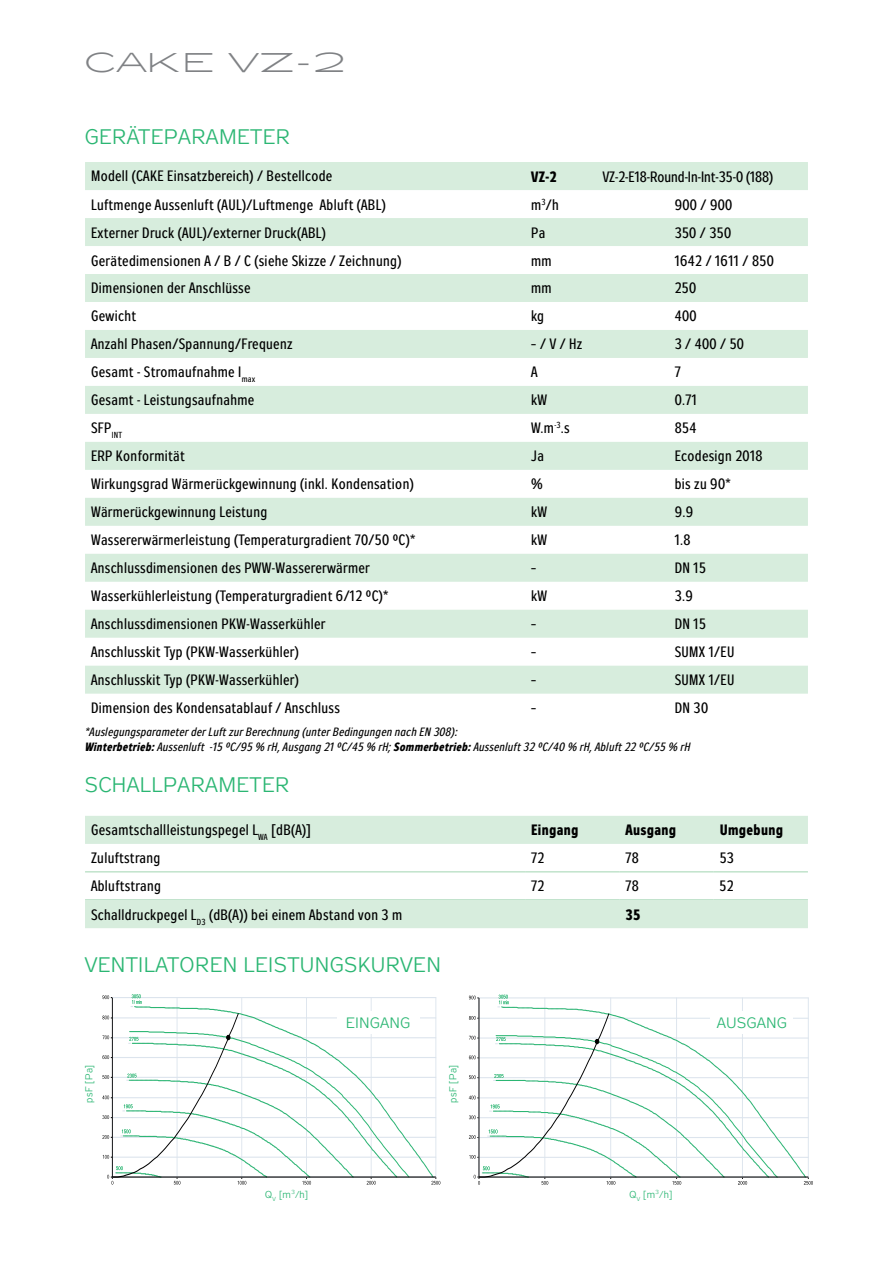
<style>
.page{position:relative;width:893px;height:1263px;background:#fff}
.page>*{position:absolute;margin:0;border:0;box-sizing:border-box;transform-origin:0 0}
.t1{font:27px "Zeppelin 51";letter-spacing:.1em;color:#808285}
.t2{font:21px "Zeppelin 31";letter-spacing:.05em;color:#2bb673}
.t3{font:condensed 15px "Zeppelin";letter-spacing:.025em;color:#000}
.t4{font:condensed 15px "Zeppelin";color:#000}
.t5{font:700 condensed 15px "Zeppelin";letter-spacing:.025em;color:#000}
.t6{font:15px "Zeppelin 31";color:#2bb673}
.t7{font:italic condensed 12px/15px "Zeppelin";letter-spacing:.025em;color:#000}
.t8{font:10.05px "Zeppelin 31";letter-spacing:.05em;color:#2bb673}
.s1{font-weight:700}
</style>
<div class="page">
<svg style="left:85px;top:162px;width:723px;height:532px;fill:#d7eddd"></svg>
<div style="left:85px;top:816px;width:723px;height:28px;background:#d7eddd"></div>
<hr style="left:85px;top:871px;width:440px;height:1px;background:#a1d5b2">
<hr style="left:525px;top:871px;width:94px;height:1px;background:#a1d5b2">
<hr style="left:619px;top:871px;width:95px;height:1px;background:#a1d5b2">
<hr style="left:714px;top:871px;width:94px;height:1px;background:#a1d5b2">
<svg style="left:85px;top:872px;width:723px;height:56px"></svg>
<svg style="left:431px;top:1177px;width:9px;height:8px"></svg>
<svg style="left:102px;top:995px;width:10px;height:4px"></svg>
<hr style="left:177px;top:997px;width:1px;height:180px;background:#dce4ed">
<hr style="left:241px;top:997px;width:1px;height:180px;background:#dce4ed">
<hr style="left:306px;top:997px;width:1px;height:180px;background:#dce4ed">
<hr style="left:371px;top:997px;width:1px;height:180px;background:#dce4ed">
<hr style="left:436px;top:997px;width:1px;height:180px;background:#dce4ed">
<hr style="left:112px;top:1157px;width:324px;height:1px;background:#dce4ed">
<hr style="left:112px;top:1137px;width:324px;height:1px;background:#dce4ed">
<hr style="left:112px;top:1117px;width:324px;height:1px;background:#dce4ed">
<hr style="left:112px;top:1097px;width:324px;height:1px;background:#dce4ed">
<hr style="left:112px;top:1077px;width:324px;height:1px;background:#dce4ed">
<hr style="left:112px;top:1057px;width:324px;height:1px;background:#dce4ed">
<hr style="left:112px;top:1037px;width:324px;height:1px;background:#dce4ed">
<hr style="left:112px;top:1018px;width:324px;height:1px;background:#dce4ed">
<hr style="left:112px;top:997px;width:324px;height:1px;background:#dce4ed">
<svg style="left:134px;top:1005px;width:300px;height:172px"></svg>
<svg style="left:132px;top:994px;width:10px;height:10px"></svg>
<svg style="left:102px;top:1013px;width:308px;height:172px"></svg>
<hr style="left:112px;top:1177px;width:324px;height:1px;background:#000">
<hr style="left:112px;top:997px;width:1px;height:180px;background:#000">
<svg style="left:804px;top:1177px;width:9px;height:8px"></svg>
<svg style="left:469px;top:996px;width:10px;height:3px"></svg>
<hr style="left:545px;top:998px;width:1px;height:179px;background:#dce4ed">
<hr style="left:610px;top:998px;width:1px;height:179px;background:#dce4ed">
<hr style="left:676px;top:998px;width:1px;height:179px;background:#dce4ed">
<hr style="left:742px;top:998px;width:1px;height:179px;background:#dce4ed">
<hr style="left:808px;top:998px;width:1px;height:179px;background:#dce4ed">
<hr style="left:479px;top:1157px;width:329px;height:1px;background:#dce4ed">
<hr style="left:479px;top:1137px;width:329px;height:1px;background:#dce4ed">
<hr style="left:479px;top:1117px;width:329px;height:1px;background:#dce4ed">
<hr style="left:479px;top:1097px;width:329px;height:1px;background:#dce4ed">
<hr style="left:479px;top:1077px;width:329px;height:1px;background:#dce4ed">
<hr style="left:479px;top:1057px;width:329px;height:1px;background:#dce4ed">
<hr style="left:479px;top:1038px;width:329px;height:1px;background:#dce4ed">
<hr style="left:479px;top:1018px;width:329px;height:1px;background:#dce4ed">
<hr style="left:479px;top:998px;width:329px;height:1px;background:#dce4ed">
<svg style="left:501px;top:1006px;width:306px;height:171px"></svg>
<svg style="left:499px;top:995px;width:10px;height:9px"></svg>
<svg style="left:469px;top:1013px;width:309px;height:172px"></svg>
<hr style="left:479px;top:1177px;width:329px;height:1px;background:#000">
<hr style="left:479px;top:998px;width:1px;height:179px;background:#000">
<div style="left:337px;top:1011px;width:82px;height:22px;background:#fff"></div>
<div style="left:711px;top:1011px;width:82px;height:22px;background:#fff"></div>
<h1 class="t1" style="left:85px;top:48px;width:261px">CAKE VZ-2</h1>
<h2 class="t2" style="left:85px;top:125px;width:206px">GERÄTEPARAMETER</h2>
<p class="t3" style="left:91px;top:168px;width:243px">Modell (CAKE Einsatzbereich) / Bestellcode</p>
<p class="t5" style="left:531px;top:168px;width:27px">VZ-2</p>
<p class="t3" style="left:91px;top:196px;width:296px">Luftmenge Aussenluft (AUL)/Luftmenge Abluft (ABL)</p>
<p class="t3" style="left:531px;top:196px;width:29px">m<sup>3</sup>/h</p>
<p class="t3" style="left:675px;top:196px;width:59px">900 / 900</p>
<p class="t3" style="left:91px;top:224px;width:236px">Externer Druck (AUL)/externer Druck(ABL)</p>
<p class="t3" style="left:531px;top:224px;width:16px">Pa</p>
<p class="t3" style="left:675px;top:224px;width:58px">350 / 350</p>
<p class="t3" style="left:91px;top:252px;width:312px">Gerätedimensionen A / B / C (siehe Skizze / Zeichnung)</p>
<p class="t3" style="left:531px;top:252px;width:22px">mm</p>
<p class="t3" style="left:675px;top:252px;width:101px">1642 / 1611 / 850</p>
<p class="t3" style="left:91px;top:280px;width:161px">Dimensionen der Anschlüsse</p>
<p class="t3" style="left:531px;top:280px;width:22px">mm</p>
<p class="t3" style="left:675px;top:280px;width:23px">250</p>
<p class="t3" style="left:91px;top:308px;width:47px">Gewicht</p>
<p class="t3" style="left:531px;top:308px;width:14px">kg</p>
<p class="t3" style="left:675px;top:308px;width:23px">400</p>
<p class="t3" style="left:91px;top:336px;width:203px">Anzahl Phasen/Spannung/Frequenz</p>
<p class="t3" style="left:531px;top:336px;width:53px">– / V / Hz</p>
<p class="t3" style="left:675px;top:336px;width:71px">3 / 400 / 50</p>
<p class="t3" style="left:91px;top:364px;width:166px">Gesamt - Stromaufnahme I<sub>max</sub></p>
<p class="t3" style="left:531px;top:364px;width:8px">A</p>
<p class="t3" style="left:675px;top:364px;width:8px">7</p>
<p class="t3" style="left:91px;top:392px;width:165px">Gesamt - Leistungsaufnahme</p>
<p class="t3" style="left:531px;top:392px;width:18px">kW</p>
<p class="t3" style="left:675px;top:392px;width:24px">0.71</p>
<p class="t3" style="left:91px;top:420px;width:33px">SFP<sub>INT</sub></p>
<p class="t3" style="left:531px;top:420px;width:40px">W.m<sup>-3</sup>.s</p>
<p class="t3" style="left:675px;top:420px;width:23px">854</p>
<p class="t3" style="left:91px;top:448px;width:95px">ERP Konformität</p>
<p class="t3" style="left:531px;top:448px;width:14px">Ja</p>
<p class="t3" style="left:675px;top:448px;width:90px">Ecodesign 2018</p>
<p class="t3" style="left:91px;top:476px;width:324px">Wirkungsgrad Wärmerückgewinnung (inkl. Kondensation)</p>
<p class="t3" style="left:531px;top:476px;width:13px">%</p>
<p class="t3" style="left:675px;top:476px;width:58px">bis zu 90*</p>
<p class="t3" style="left:91px;top:504px;width:178px">Wärmerückgewinnung Leistung</p>
<p class="t3" style="left:531px;top:504px;width:18px">kW</p>
<p class="t3" style="left:675px;top:504px;width:20px">9.9</p>
<p class="t3" style="left:91px;top:532px;width:326px">Wassererwärmerleistung (Temperaturgradient 70/50 °C)*</p>
<p class="t3" style="left:531px;top:532px;width:18px">kW</p>
<p class="t3" style="left:675px;top:532px;width:17px">1.8</p>
<p class="t3" style="left:91px;top:560px;width:280px">Anschlussdimensionen des PWW-Wassererwärmer</p>
<p class="t3" style="left:531px;top:560px;width:7px">–</p>
<p class="t3" style="left:675px;top:560px;width:33px">DN 15</p>
<p class="t3" style="left:91px;top:588px;width:299px">Wasserkühlerleistung (Temperaturgradient 6/12 °C)*</p>
<p class="t3" style="left:531px;top:588px;width:18px">kW</p>
<p class="t3" style="left:675px;top:588px;width:20px">3.9</p>
<p class="t3" style="left:91px;top:616px;width:236px">Anschlussdimensionen PKW-Wasserkühler</p>
<p class="t3" style="left:531px;top:616px;width:7px">–</p>
<p class="t3" style="left:675px;top:616px;width:33px">DN 15</p>
<p class="t3" style="left:91px;top:644px;width:209px">Anschlusskit Typ (PKW-Wasserkühler)</p>
<p class="t3" style="left:531px;top:644px;width:7px">–</p>
<p class="t3" style="left:675px;top:644px;width:61px">SUMX 1/EU</p>
<p class="t3" style="left:91px;top:672px;width:209px">Anschlusskit Typ (PKW-Wasserkühler)</p>
<p class="t3" style="left:531px;top:672px;width:7px">–</p>
<p class="t3" style="left:675px;top:672px;width:61px">SUMX 1/EU</p>
<p class="t3" style="left:91px;top:700px;width:250px">Dimension des Kondensatablauf / Anschluss</p>
<p class="t3" style="left:531px;top:700px;width:7px">–</p>
<p class="t3" style="left:675px;top:700px;width:35px">DN 30</p>
<p class="t4" style="left:603px;top:168px;width:172px">VZ-2-E18-Round-In-Int-35-0 (188)</p>
<p class="t7" style="left:85px;top:724px;width:607px">*Auslegungsparameter der Luft zur Berechnung (unter Bedingungen nach EN 308):<br><span class="s1">Winterbetrieb:</span> Aussenluft -15 °C/95 % rH, Ausgang 21 °C/45 % rH; <span class="s1">Sommerbetrieb:</span> Aussenluft 32 °C/40 % rH, Abluft 22 °C/55 % rH</p>
<h2 class="t2" style="left:85px;top:773px;width:205px">SCHALLPARAMETER</h2>
<p class="t3" style="left:91px;top:822px;width:222px">Gesamtschallleistungspegel L<sub>WA</sub> [dB(A)]</p>
<p class="t5" style="left:531px;top:822px;width:49px">Eingang</p>
<p class="t5" style="left:625px;top:822px;width:52px">Ausgang</p>
<p class="t5" style="left:720px;top:822px;width:65px">Umgebung</p>
<p class="t3" style="left:91px;top:850px;width:71px">Zuluftstrang</p>
<p class="t3" style="left:531px;top:850px;width:15px">72</p>
<p class="t3" style="left:625px;top:850px;width:15px">78</p>
<p class="t3" style="left:720px;top:850px;width:16px">53</p>
<p class="t3" style="left:91px;top:878px;width:71px">Abluftstrang</p>
<p class="t3" style="left:531px;top:878px;width:15px">72</p>
<p class="t3" style="left:625px;top:878px;width:15px">78</p>
<p class="t3" style="left:720px;top:878px;width:16px">52</p>
<p class="t3" style="left:91px;top:906px;width:313px">Schalldruckpegel L<sub>D3</sub> (dB(A)) bei einem Abstand von 3 m</p>
<p class="t5" style="left:625px;top:906px;width:16px">35</p>
<h2 class="t2" style="left:85px;top:953px;width:357px">VENTILATOREN LEISTUNGSKURVEN</h2>
<p class="t6" style="left:346px;top:1014px;width:20px">EINGANG</p>
<p class="t6" style="left:717px;top:1014px;width:21px">AUSGANG</p>
<p class="t8" style="left:83px;top:1103px;width:40px;rotate:-90deg">PSF [PA]</p>
<p class="t8" style="left:448px;top:1103px;width:40px;rotate:-90deg">PSF [PA]</p>
<p class="t8" style="left:265px;top:1189px;width:44px">Q<sub>V</sub> [M<sup>3</sup>/H]</p>
<p class="t8" style="left:629px;top:1189px;width:44px">Q<sub>V</sub> [M<sup>3</sup>/H]</p>
</div>
